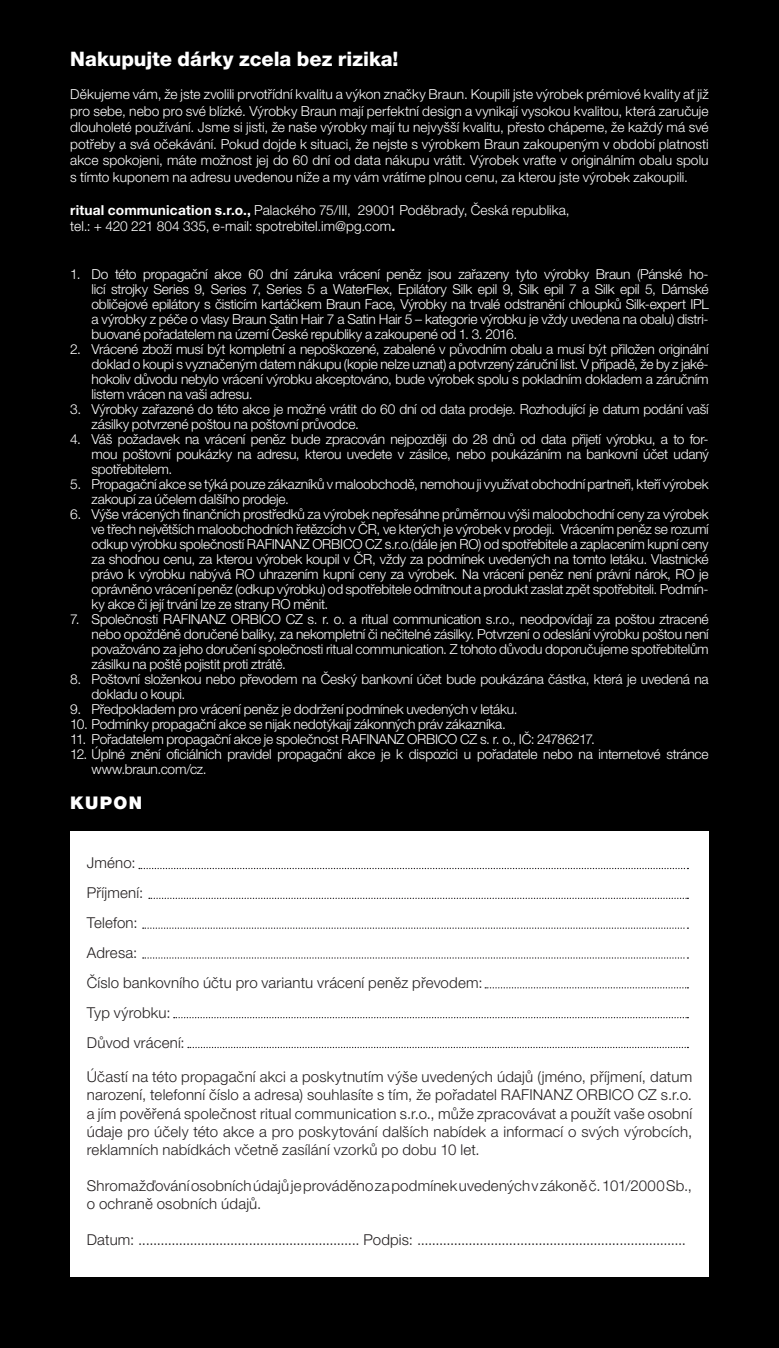
<style>
.page{position:relative;width:779px;height:1348px;background:#fff}
.page>*{position:absolute;margin:0;border:0;box-sizing:border-box;transform-origin:0 0}
.t1{font:800 20px "Helvetica Neue CE";letter-spacing:-.005em;color:#fff}
.t2{font:900 17.5px "Helvetica Neue CE";letter-spacing:.075em;color:#fff}
.t3{font:300 15px/30px "Helvetica Neue CE";letter-spacing:.015em;color:#231f20}
.t4{font:300 13.75px/15px "Helvetica Neue CE";letter-spacing:-.015em;color:#fff;text-align:justify}
.t5{font:300 13.75px/16.5px "Helvetica Neue CE";letter-spacing:.005em;color:#fff}
.s1{font-weight:700}
</style>
<div class="page">
<div style="left:0;top:0;width:778px;height:1348px;background:#000"></div>
<div style="left:70px;top:830px;width:638px;height:446px;background:#fff"></div>
<svg style="left:139px;top:868px;width:549px;height:1px"></svg>
<svg style="left:149px;top:897px;width:539px;height:2px"></svg>
<svg style="left:143px;top:927px;width:545px;height:2px"></svg>
<svg style="left:143px;top:957px;width:545px;height:1px"></svg>
<svg style="left:174px;top:1017px;width:514px;height:1px"></svg>
<svg style="left:485px;top:987px;width:203px;height:1px"></svg>
<svg style="left:188px;top:1047px;width:500px;height:1px"></svg>
<h1 class="t1" style="left:70px;top:47px;width:329px">Nakupujte dárky zcela bez rizika!</h1>
<p class="t4" style="left:70px;top:86px;width:639px;line-height:16.5px">Děkujeme vám, že jste zvolili prvotřídní kvalitu a výkon značky Braun. Koupili jste výrobek prémiové kvality ať již pro sebe, nebo pro své blízké. Výrobky Braun mají perfektní design a vynikají vysokou kvalitou, která zaručuje dlouholeté používání. Jsme si jisti, že naše výrobky mají tu nejvyšší kvalitu, přesto chápeme, že každý má své potřeby a svá očekávání. Pokud dojde k situaci, že nejste s výrobkem Braun zakoupeným v období platnosti akce spokojeni, máte možnost jej do 60 dní od data nákupu vrátit. Výrobek vraťte v originálním obalu spolu s tímto kuponem na adresu uvedenou níže a my vám vrátíme plnou cenu, za kterou jste výrobek zakoupili.</p>
<p class="t5" style="left:70px;top:202px;width:500px"><span class="s1">ritual communication s.r.o.,</span> Palackého 75/III, 29001 Poděbrady, Česká republika, tel.: + 420 221 804 335, e-mail: spotrebitel.im@pg.com<span class="s1">.</span></p>
<p class="t4" style="left:91px;top:267px;width:618px;text-indent:-21px">1. Do této propagační akce 60 dní záruka vrácení peněz jsou zařazeny tyto výrobky Braun (Pánské ho&shy;licí strojky Series 9, Series 7, Series 5 a WaterFlex, Epilátory Silk epil 9, Silk epil 7 a Silk epil 5, Dámské obličejové epilátory s čisticím kartáčkem Braun Face, Výrobky na trvalé odstranění chloupků Silk-expert IPL a výrobky z péče o vlasy Braun Satin Hair 7 a Satin Hair 5 – kategorie výrobku je vždy uvedena na obalu) distri&shy;buované pořadatelem na území České republiky a zakoupené od 1. 3. 2016.</p>
<p class="t4" style="left:91px;top:342px;width:618px;text-indent:-21px">2. Vrácené zboží musí být kompletní a nepoškozené, zabalené v původním obalu a musí být přiložen originální doklad o koupi s vyznačeným datem nákupu (kopie nelze uznat) a potvrzený záruční list. V případě, že by z jaké&shy;hokoliv důvodu nebylo vrácení výrobku akceptováno, bude výrobek spolu s pokladním dokladem a záručním listem vrácen na vaši adresu.</p>
<p class="t4" style="left:91px;top:402px;width:618px;text-indent:-21px">3. Výrobky zařazené do této akce je možné vrátit do 60 dní od data prodeje. Rozhodující je datum podání vaší zásilky potvrzené poštou na poštovní průvodce.</p>
<p class="t4" style="left:91px;top:432px;width:618px;text-indent:-21px">4. Váš požadavek na vrácení peněz bude zpracován nejpozději do 28 dnů od data přijetí výrobku, a to for&shy;mou poštovní poukázky na adresu, kterou uvedete v zásilce, nebo poukázáním na bankovní účet udaný spotřebitelem.</p>
<p class="t4" style="left:91px;top:477px;width:618px;text-indent:-21px">5. Propagační akce se týká pouze zákazníků v maloobchodě, nemohou ji využívat obchodní partneři, kteří výrobek zakoupí za účelem dalšího prodeje.</p>
<p class="t4" style="left:91px;top:507px;width:618px;text-indent:-21px">6. Výše vrácených finančních prostředků za výrobek nepřesáhne průměrnou výši maloobchodní ceny za výrobek ve třech největších maloobchodních řetězcích v ČR, ve kterých je výrobek v prodeji. Vrácením peněz se rozumí odkup výrobku společností RAFINANZ ORBICO CZ s.r.o.(dále jen RO) od spotřebitele a zaplacením kupní ceny za shodnou cenu, za kterou výrobek koupil v ČR, vždy za podmínek uvedených na tomto letáku. Vlastnické právo k výrobku nabývá RO uhrazením kupní ceny za výrobek. Na vrácení peněz není právní nárok, RO je oprávněno vrácení peněz (odkup výrobku) od spotřebitele odmítnout a produkt zaslat zpět spotřebiteli. Podmín&shy;ky akce či její trvání lze ze strany RO měnit.</p>
<p class="t4" style="left:91px;top:612px;width:618px;text-indent:-21px">7. Společnosti RAFINANZ ORBICO CZ s. r. o. a ritual communication s.r.o., neodpovídají za poštou ztracené nebo opožděně doručené balíky, za nekompletní či nečitelné zásilky. Potvrzení o odeslání výrobku poštou není považováno za jeho doručení společnosti ritual communication. Z tohoto důvodu doporučujeme spotřebitelům zásilku na poště pojistit proti ztrátě.</p>
<p class="t4" style="left:91px;top:672px;width:618px;text-indent:-21px">8. Poštovní složenkou nebo převodem na Český bankovní účet bude poukázána částka, která je uvedená na dokladu o koupi.</p>
<p class="t4" style="left:70px;top:702px;width:448px">9. Předpokladem pro vrácení peněz je dodržení podmínek uvedených v letáku.</p>
<p class="t4" style="left:70px;top:717px;width:437px">10. Podmínky propagační akce se nijak nedotýkají zákonných práv zákazníka.</p>
<p class="t4" style="left:70px;top:732px;width:526px">11. Pořadatelem propagační akce je společnost RAFINANZ ORBICO CZ s. r. o., IČ: 24786217.</p>
<p class="t4" style="left:91px;top:747px;width:618px;text-indent:-21px">12. Úplné znění oficiálních pravidel propagační akce je k dispozici u pořadatele nebo na internetové stránce www.braun.com/cz.</p>
<p class="t2" style="left:70px;top:792px;width:73px">KUPON</p>
<p class="t3" style="left:87px;top:847px;width:397px">Jméno:<br>Příjmení:<br>Telefon:<br>Adresa:<br>Číslo bankovního účtu pro variantu vrácení peněz převodem:<br>Typ výrobku:<br>Důvod vrácení:</p>
<p class="t3" style="left:87px;top:1068px;width:606px;line-height:18px;text-align:justify">Účastí na této propagační akci a poskytnutím výše uvedených údajů (jméno, příjmení, datum narození, telefonní číslo a adresa) souhlasíte s tím, že pořadatel RAFINANZ ORBICO CZ s.r.o. a jím pověřená společnost ritual communication s.r.o., může zpracovávat a použít vaše osobní údaje pro účely této akce a pro poskytování dalších nabídek a informací o svých výrobcích, reklamních nabídkách včetně zasílání vzorků po dobu 10 let.</p>
<p class="t3" style="left:87px;top:1176px;width:606px;line-height:18px">Shromažďování osobních údajů je prováděno za podmínek uvedených v zákoně č. 101/2000 Sb., o ochraně osobních údajů.</p>
<p class="t3" style="left:87px;top:1224px;width:600px">Datum: ............................................................ Podpis: .........................................................................</p>
</div>
